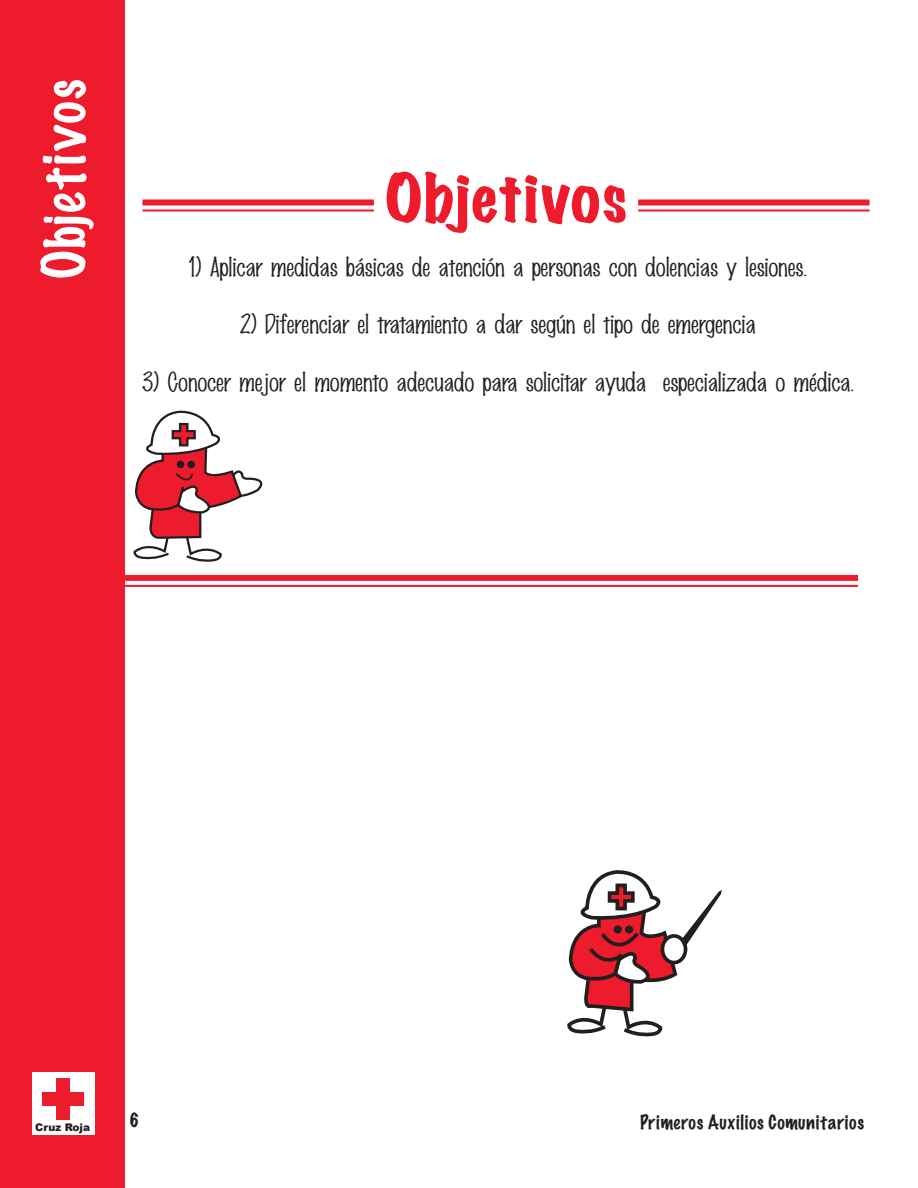
<style>
.page{position:relative;width:918px;height:1188px;background:#fff}
.page>*{position:absolute;margin:0;border:0;box-sizing:border-box;transform-origin:0 0}
.t1{font:expanded 60px "Marker Felt";letter-spacing:.02em;color:#ee1b2c}
.t2{font:100 54px "Marker Felt";letter-spacing:.03em;color:#fff}
.t3{font:24px "Marker Fine Point";color:#231f20;scale:1.25 1}
.t4{font:100 18px "Marker Felt";letter-spacing:.04em;color:#231f20}
.t5{font:900 10.5px "Arial";color:#231f20}
</style>
<div class="page">
<div style="left:0;top:0;width:125px;height:1188px;background:#ee1b2c"></div>
<div style="left:32px;top:1072px;width:62px;height:62px;background:#fff"></div>
<div style="left:42px;top:1092px;width:42px;height:13px;background:#ee1b2c"></div>
<div style="left:56px;top:1078px;width:14px;height:41px;background:#ee1b2c"></div>
<div style="left:142px;top:200px;width:232px;height:6px;background:#ee1b2c"></div>
<hr style="left:142px;top:209px;width:232px;height:2px;background:#ee1b2c">
<div style="left:638px;top:200px;width:232px;height:6px;background:#ee1b2c"></div>
<hr style="left:638px;top:209px;width:232px;height:2px;background:#ee1b2c">
<div style="left:111px;top:575px;width:747px;height:6px;background:#ee1b2c"></div>
<hr style="left:111px;top:585px;width:747px;height:2px;background:#ee1b2c">
<svg style="left:133px;top:410px;width:130px;height:152px"></svg>
<svg style="left:567px;top:870px;width:155px;height:166px"></svg>
<h2 class="t2" style="left:37px;top:279px;width:202px;rotate:-90deg">Objetivos</h2>
<h1 class="t1" style="left:385px;top:167px;width:243px">Objetivos</h1>
<p class="t3" style="left:190px;top:251px;width:495px">1) Aplicar medidas básicas de atención a personas con dolencias y lesiones.</p>
<p class="t3" style="left:241px;top:309px;width:414px">2) Diferenciar el tratamiento a dar según el tipo de emergencia</p>
<p class="t3" style="left:143px;top:366px;width:571px">3) Conocer mejor el momento adecuado para solicitar ayuda especializada o médica.</p>
<p class="t5" style="left:35px;top:1121px;width:56px">Cruz Roja</p>
<p class="t4" style="left:129px;top:1111px;width:12px">6</p>
<p class="t4" style="left:640px;top:1114px;width:225px">Primeros Auxilios Comunitarios</p>
</div>
